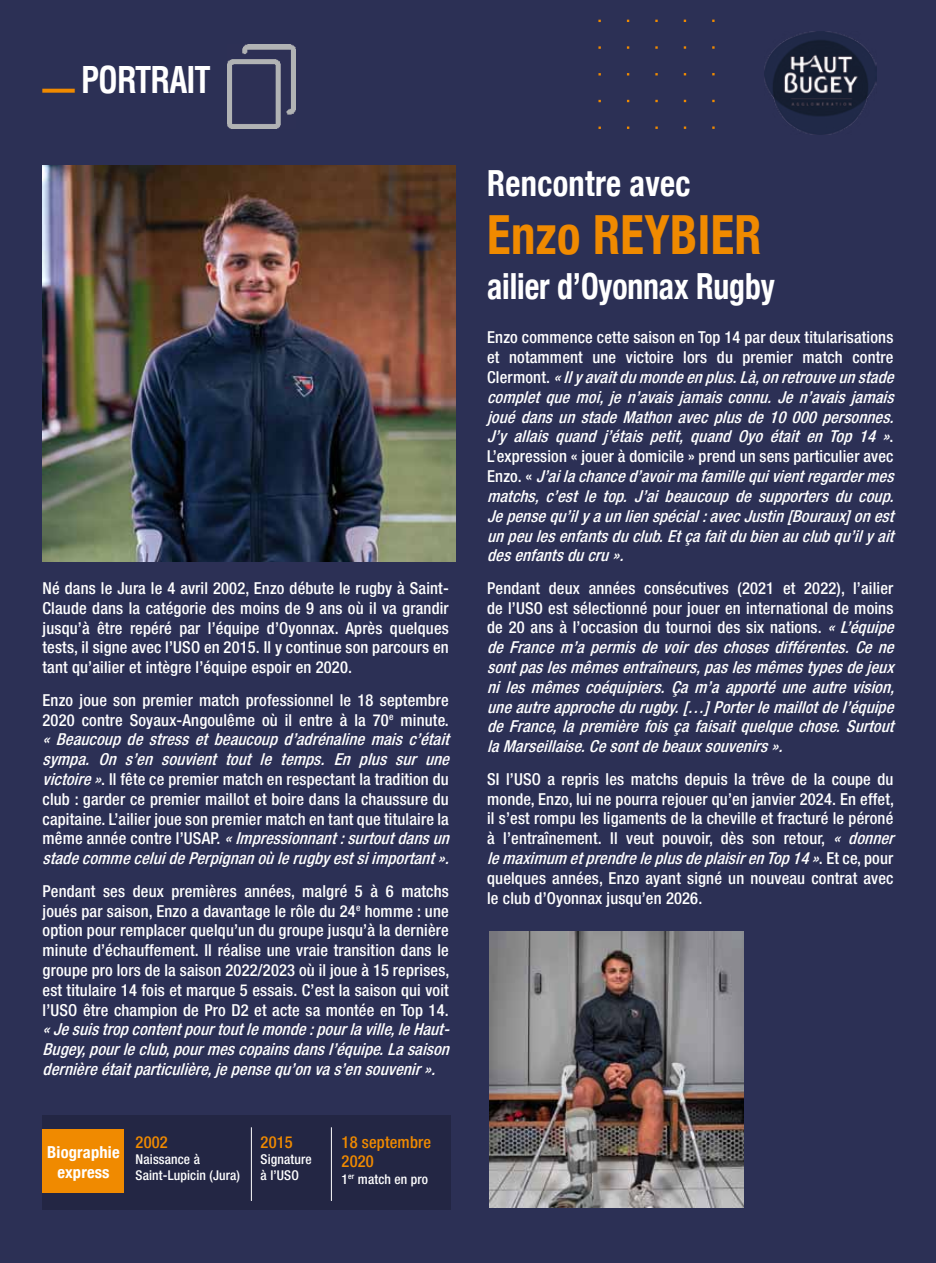
<style>
.page{position:relative;width:936px;height:1263px;background:#fff}
.page>*{position:absolute;margin:0;border:0;box-sizing:border-box;transform-origin:0 0}
.t1{font:700 condensed 54px "Helvetica Neue";letter-spacing:.01em;color:#f08a00;scale:.9 1}
.t2{font:700 condensed 36px "Helvetica Neue";letter-spacing:-.005em;color:#fff;scale:.88 1}
.t3{font:700 condensed 36px "Helvetica Neue";letter-spacing:-.005em;color:#fff;scale:.9 1}
.t4{font:700 condensed 36px "Helvetica";letter-spacing:-.03em;color:#fff;scale:.9 1}
.t5{font:500 condensed 16.5px/19.8px "Helvetica Neue LT Com";letter-spacing:.01em;color:#fff;text-align:justify}
.t6{font:italic 500 condensed 16.5px/19.8px "Helvetica Neue LT Com";letter-spacing:.01em;color:#fff}
.t7{font:500 condensed 16.5px/19.8px "Helvetica Neue LT Com";letter-spacing:.01em;color:#f08a00}
.t8{font:700 condensed 16.5px/19.8px "Helvetica Neue";letter-spacing:.01em;color:#fff;text-align:center}
.t9{font:500 condensed 13.5px/16.2px "Helvetica Neue LT Com";letter-spacing:.01em;color:#fff}
.s1{color:#f08a00}
.s2{font-style:italic}
.s3{font-style:normal}
</style>
<div class="page">
<div style="left:0;top:0;width:935px;height:1263px;background:#2c3055"></div>
<img style="left:227px;top:44px;width:68px;height:85px">
<img style="left:43px;top:166px;width:412px;height:395px">
<img style="left:489px;top:931px;width:254px;height:276px">
<div style="left:43px;top:1115px;width:408px;height:94px;background:#232644"></div>
<div style="left:43px;top:1130px;width:81px;height:63px;background:#f08a00"></div>
<hr style="left:251px;top:1127px;width:1px;height:74px;background:#fff">
<hr style="left:331px;top:1127px;width:1px;height:74px;background:#fff">
<img style="left:765px;top:31px;width:111px;height:103px">
<h2 class="t4" style="left:43px;top:57px;width:188px"><span class="s1">—</span> PORTRAIT</h2>
<p class="t5" style="left:43px;top:578px;width:408px">Né dans le Jura le 4 avril 2002, Enzo débute le rugby à Saint-Claude dans la catégorie des moins de 9 ans où il va grandir jusqu’à être repéré par l’équipe d’Oyonnax. Après quelques tests, il signe avec l’USO en 2015. Il y continue son parcours en tant qu’ailier et intègre l’équipe espoir en 2020.</p>
<p class="t5" style="left:43px;top:690px;width:413px;text-align:left">Enzo joue son premier match professionnel le 18 septembre 2020 contre Soyaux-Angoulême où il entre à la 70<sup>e</sup> minute. <span class="s2">« Beaucoup de stress et beaucoup d’adrénaline mais c’était sympa. On s’en souvient tout le temps. En plus sur une victoire»</span>. Il fête ce premier match en respectant la tradition du club : garder ce premier maillot et boire dans la chaussure du capitaine. L’ailier joue son premier match en tant que titulaire la m ê m e a n n é e c o n t r e l ’ U S A P. <span class="s2">«Impressionnant:surtoutdansun stadecommeceluidePerpignanoùlerugbyestsiimportant».</span></p>
<p class="t5" style="left:43px;top:881px;width:408px">Pendant ses deux premières années, malgré 5 à 6 matchs joués par saison, Enzo a davantage le rôle du 24<sup>e</sup> homme : une option pour remplacer quelqu’un du groupe jusqu’à la dernière minute d’échauffement. Il réalise une vraie transition dans le groupe pro lors de la saison 2022/2023 où il joue à 15 reprises, est titulaire 14 fois et marque 5 essais. C’est la saison qui voit l’USO être champion de Pro D2 et acte sa montée en Top 14.</p>
<p class="t6" style="left:43px;top:1019px;width:413px;text-align:justify">«Jesuistropcontentpourtoutlemonde:pourlaville,leHaut-Bugey,pourleclub,pourmescopainsdansl’équipe.Lasaison dernièreétaitparticulière,jepensequ’onvas’ensouvenir».</p>
<p class="t8" style="left:47px;top:1142px;width:74px">Biographie express</p>
<p class="t7" style="left:136px;top:1132px;width:34px">2002</p>
<p class="t9" style="left:136px;top:1151px;width:106px">Naissance à<br>Saint-Lupicin (Jura)</p>
<p class="t7" style="left:260px;top:1132px;width:34px">2015</p>
<p class="t9" style="left:260px;top:1151px;width:52px">Signature à l’USO</p>
<p class="t7" style="left:341px;top:1132px;width:91px">18 septembre<br>2020</p>
<p class="t9" style="left:341px;top:1170px;width:88px">1<sup>er</sup> match en pro</p>
<h2 class="t3" style="left:487px;top:162px;width:227px">Rencontre avec</h2>
<h1 class="t1" style="left:487px;top:203px;width:276px">Enzo REYBIER</h1>
<h2 class="t2" style="left:487px;top:265px;width:328px">ailier d’Oyonnax Rugby</h2>
<p class="t6" style="left:487px;top:328px;width:413px"><span class="s3">Enzo commence cette saison en Top 14 par deux titularisations et notamment une victoire lors du premier match contre C l e r m o n t .</span> «Ilyavaitdumondeenplus.Là,onretrouveunstade complet que moi,je n’avais jamais connu. Je n’avais jamais joué dans un stade Mathon avec plus de 10 000 personnes.<br>J’y allais quand j ’étais petit, quand Oyo était en Top 14 »<span class="s3">.<br>L’expression « jouer à domicile » prend un sens particulier avec E n z o . «</span> J’ailachanced’avoirmafamillequivientregardermes matchs, c’est le top. J’ai beaucoup de supporters du coup.<br>Jepensequ’ilyaunlienspécial:avecJustin[Bouraux] onest unpeulesenfantsduclub.Etçafaitdubienauclubqu’ilyait desenfantsducru».</p>
<p class="t6" style="left:487px;top:578px;width:413px"><span class="s3">Pendant deux années consécutives (2021 et 2022), l’ailier de l’USO est sélectionné pour jouer en international de moins de 20 ans à l’occasion du tournoi des six nations.</span> «L’équipe de France m’a permis de voir des choses différentes. Ce ne sontpaslesmêmesentraîneurs,paslesmêmestypesdejeux ni les mêmes coéquipiers. Ça m’a apporté une autre vision, uneautreapprochedurugby.[…] Porterlemaillotdel’équipe deFrance,lapremièrefoisçafaisaitquelquechose.Surtout laMarseillaise.Cesontdebeauxsouvenirs».</p>
<p class="t5" style="left:487px;top:769px;width:413px;text-align:left">SI l’USO a repris les matchs depuis la trêve de la coupe du monde, Enzo, lui ne pourra rejouer qu’en janvier 2024. En effet, il s’est rompu les ligaments de la cheville et fracturé le péroné à l’entraînement. Il veut pouvoir, dès son retour, <span class="s2">« donner lemaximum etprendreleplusdeplaisirenTop14»</span>. E t c e , p o u r quelques années, Enzo ayant signé un nouveau contrat avec le club d’Oyonnax jusqu’en 2026.</p>
</div>
